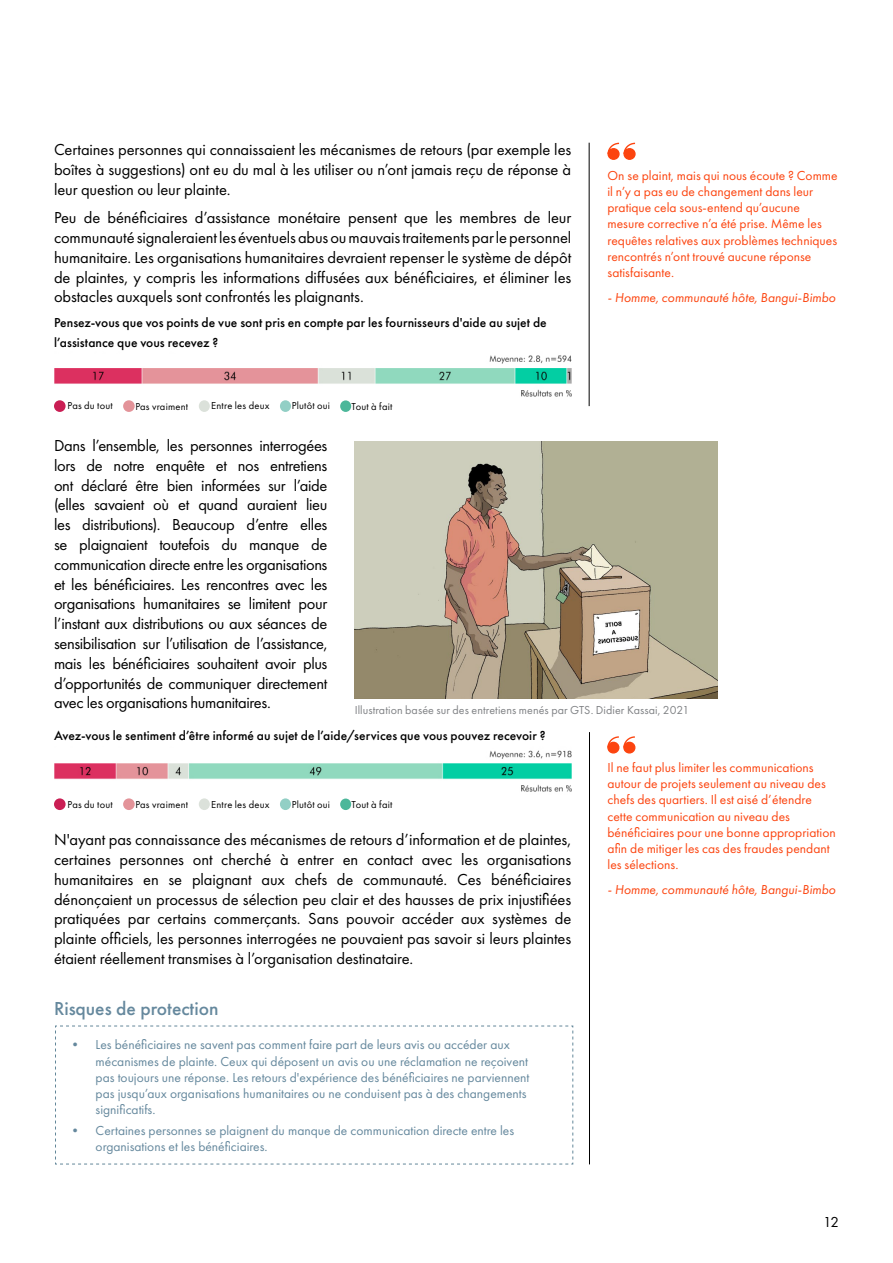
<style>
.page{position:relative;width:893px;height:1263px;background:#fff}
.page>*{position:absolute;margin:0;border:0;box-sizing:border-box;transform-origin:0 0}
.sub_bullets{font:500 19.5px "Futura PT";color:#65889d}
.Text{font:16.5px/19.8px "Futura PT";letter-spacing:-.01em;color:#000;text-align:justify}
.t1{font:15px "Futura PT";color:#000}
.Text-2{font:13.5px/16.2px "Futura PT";color:#fc440f}
.t2{font:13.5px/16.2px "Futura PT";color:#65889d}
.Text-3{font:500 13.5px/19.8px "Futura PT";letter-spacing:.005em;color:#000}
.Text-4{font:italic 13.5px "Futura PT";color:#fc440f}
.Text-5{font:12px "Futura PT";letter-spacing:.005em;color:#808285}
.t3{font:10.5px "Futura PT";letter-spacing:.02em;color:#000}
</style>
<div class="page">
<img style="left:355px;top:441px;width:362px;height:258px">
<hr style="left:589px;top:143px;width:1px;height:263px;background:#000">
<hr style="left:589px;top:732px;width:1px;height:432px;background:#000">
<img style="left:54px;top:355px;width:517px;height:42px">
<img style="left:54px;top:750px;width:517px;height:42px">
<svg style="left:55px;top:1025px;width:519px;height:140px"></svg>
<div style="left:608px;top:149px;width:11px;height:10px;background:#fc440f;border-radius:50%"></div>
<div style="left:607px;top:148px;width:13px;height:12px;border:1px solid #fc440f;border-radius:50%"></div>
<div style="left:624px;top:149px;width:11px;height:10px;background:#fc440f;border-radius:50%"></div>
<div style="left:623px;top:148px;width:13px;height:12px;border:1px solid #fc440f;border-radius:50%"></div>
<svg style="left:607px;top:142px;width:29px;height:13px"></svg>
<div style="left:608px;top:742px;width:11px;height:11px;background:#fc440f;border-radius:50%"></div>
<div style="left:607px;top:742px;width:12px;height:11px;border:1px solid #fc440f;border-radius:50%"></div>
<div style="left:624px;top:742px;width:11px;height:11px;background:#fc440f;border-radius:50%"></div>
<div style="left:623px;top:742px;width:12px;height:11px;border:1px solid #fc440f;border-radius:50%"></div>
<svg style="left:607px;top:736px;width:29px;height:13px"></svg>
<div style="left:54px;top:400px;width:12px;height:12px;background:#ca1e54;border-radius:50%"></div>
<div style="left:123px;top:400px;width:12px;height:12px;background:#e39399;border-radius:50%"></div>
<div style="left:199px;top:400px;width:11px;height:12px;background:#dbe1da;border-radius:50%"></div>
<div style="left:280px;top:400px;width:11px;height:12px;background:#92cfc5;border-radius:50%"></div>
<div style="left:340px;top:400px;width:11px;height:12px;background:#4cb79a;border-radius:50%"></div>
<div style="left:54px;top:798px;width:12px;height:12px;background:#ca1e54;border-radius:50%"></div>
<div style="left:123px;top:798px;width:12px;height:12px;background:#e39399;border-radius:50%"></div>
<div style="left:199px;top:798px;width:11px;height:12px;background:#dbe1da;border-radius:50%"></div>
<div style="left:280px;top:798px;width:11px;height:12px;background:#92cfc5;border-radius:50%"></div>
<div style="left:340px;top:798px;width:11px;height:12px;background:#4cb79a;border-radius:50%"></div>
<div style="left:54px;top:354px;width:133px;height:11px;background:#fff"></div>
<div style="left:54px;top:748px;width:133px;height:11px;background:#fff"></div>
<p class="Text" style="left:54px;top:140px;width:519px">Certaines personnes qui connaissaient les mécanismes de retours (par exemple les boîtes à suggestions) ont eu du mal à les utiliser ou n’ont jamais reçu de réponse à leur question ou leur plainte.</p>
<p class="Text" style="left:54px;top:208px;width:519px">Peu de bénéficiaires d’assistance monétaire pensent que les membres de leur communauté signaleraient les éventuels abus ou mauvais traitements par le personnel humanitaire. Les organisations humanitaires devraient repenser le système de dépôt de plaintes, y compris les informations diffusées aux bénéficiaires, et éliminer les obstacles auxquels sont confrontés les plaignants.</p>
<p class="Text-3" style="left:54px;top:313px;width:494px">Pensez-vous que vos points de vue sont pris en compte par les fournisseurs d'aide au sujet de l’assistance que vous recevez ?</p>
<p class="t3" style="left:68px;top:400px;width:47px">Pas du tout</p>
<p class="t3" style="left:135px;top:400px;width:54px">Pas vraiment</p>
<p class="t3" style="left:211px;top:400px;width:60px">Entre les deux</p>
<p class="t3" style="left:292px;top:400px;width:40px">Plutôt oui</p>
<p class="t3" style="left:351px;top:400px;width:42px">Tout à fait</p>
<p class="Text-2" style="left:607px;top:167px;width:232px">On se plaint, mais qui nous écoute ? Comme il n’y a pas eu de changement dans leur pratique cela sous-entend qu’aucune mesure corrective n’a été prise. Même les requêtes relatives aux problèmes techniques rencontrés n’ont trouvé aucune réponse satisfaisante.</p>
<p class="Text-4" style="left:607px;top:289px;width:230px">- Homme, communauté hôte, Bangui-Bimbo</p>
<p class="Text" style="left:54px;top:435px;width:275px">Dans l’ensemble, les personnes interrogées lors de notre enquête et nos entretiens ont déclaré être bien informées sur l’aide (elles savaient où et quand auraient lieu les distributions). Beaucoup d’entre elles se plaignaient toutefois du manque de communication directe entre les organisations et les bénéficiaires. Les rencontres avec les organisations humanitaires se limitent pour l’instant aux distributions ou aux séances de sensibilisation sur l’utilisation de l’assistance, mais les bénéficiaires souhaitent avoir plus d’opportunités de communiquer directement avec les organisations humanitaires.</p>
<p class="Text-3" style="left:54px;top:726px;width:493px">Avez-vous le sentiment d’être informé au sujet de l’aide/services que vous pouvez recevoir ?</p>
<p class="Text-5" style="left:355px;top:703px;width:336px">Illustration basée sur des entretiens menés par GTS. Didier Kassai, 2021</p>
<p class="t3" style="left:68px;top:798px;width:47px">Pas du tout</p>
<p class="t3" style="left:135px;top:798px;width:54px">Pas vraiment</p>
<p class="t3" style="left:211px;top:798px;width:60px">Entre les deux</p>
<p class="t3" style="left:292px;top:798px;width:40px">Plutôt oui</p>
<p class="t3" style="left:351px;top:798px;width:42px">Tout à fait</p>
<p class="Text" style="left:54px;top:830px;width:519px">N'ayant pas connaissance des mécanismes de retours d’information et de plaintes, certaines personnes ont cherché à entrer en contact avec les organisations humanitaires en se plaignant aux chefs de communauté. Ces bénéficiaires dénonçaient un processus de sélection peu clair et des hausses de prix injustifiées pratiquées par certains commerçants. Sans pouvoir accéder aux systèmes de plainte officiels, les personnes interrogées ne pouvaient pas savoir si leurs plaintes étaient réellement transmises à l’organisation destinataire.</p>
<p class="sub_bullets" style="left:54px;top:997px;width:166px">Risques de protection</p>
<p class="t2" style="left:96px;top:1037px;width:435px;text-indent:-27px">• Les bénéficiaires ne savent pas comment faire part de leurs avis ou accéder aux mécanismes de plainte. Ceux qui déposent un avis ou une réclamation ne reçoivent pas toujours une réponse. Les retours d'expérience des bénéficiaires ne parviennent pas jusqu’aux organisations humanitaires ou ne conduisent pas à des changements significatifs.</p>
<p class="t2" style="left:96px;top:1122px;width:420px;text-indent:-27px">• Certaines personnes se plaignent du manque de communication directe entre les organisations et les bénéficiaires.</p>
<p class="Text-2" style="left:607px;top:759px;width:230px">Il ne faut plus limiter les communications autour de projets seulement au niveau des chefs des quartiers. Il est aisé d’étendre cette communication au niveau des bénéficiaires pour une bonne appropriation afin de mitiger les cas des fraudes pendant les sélections.</p>
<p class="Text-4" style="left:607px;top:881px;width:230px">- Homme, communauté hôte, Bangui-Bimbo</p>
<p class="t1" style="left:823px;top:1213px;width:17px">12</p>
</div>
